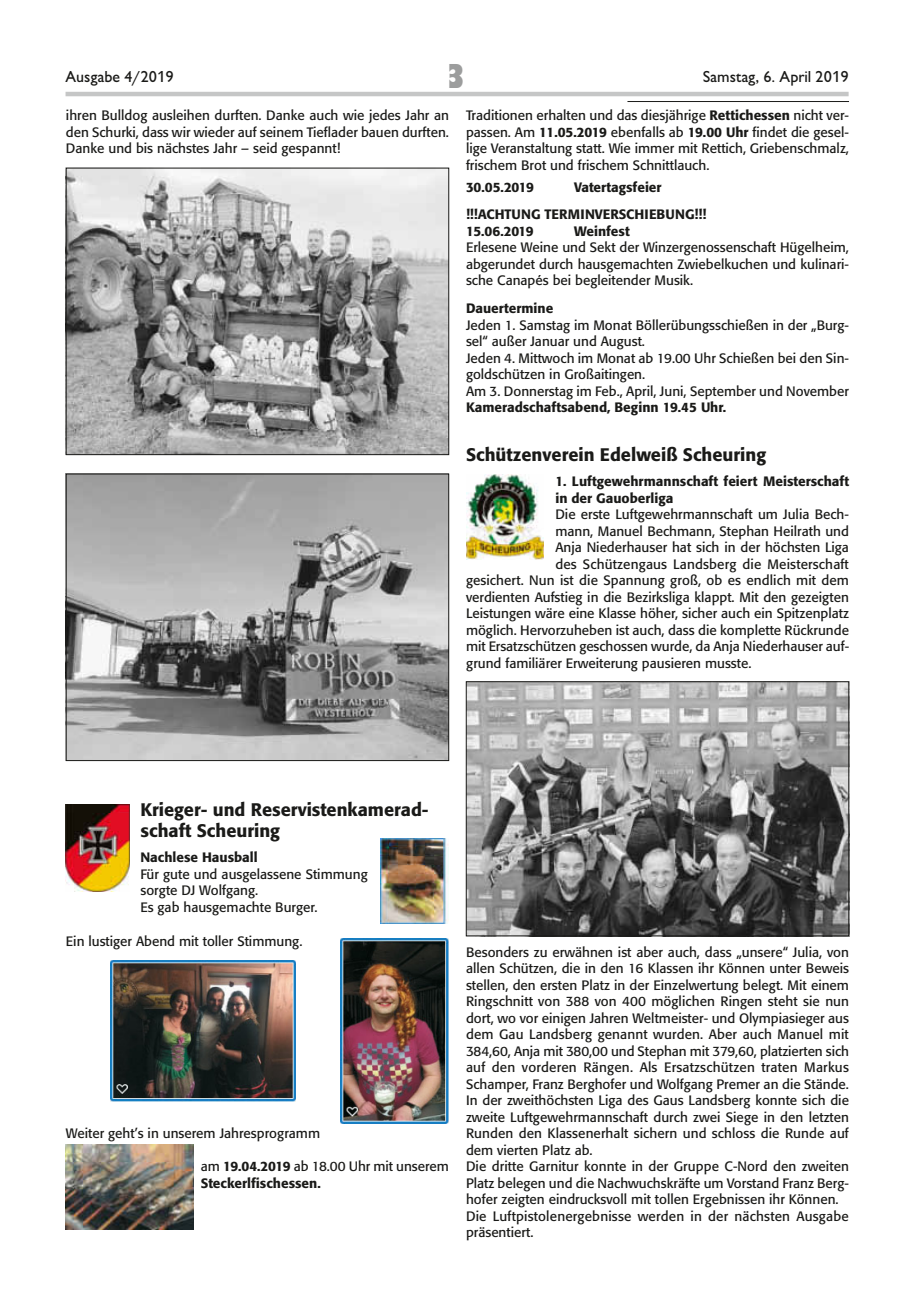
<style>
.page{position:relative;width:915px;height:1297px;background:#fff}
.page>*{position:absolute;margin:0;border:0;box-sizing:border-box;transform-origin:0 0}
.t1{font:800 condensed 36px "Giltus T";color:#9c9d9d}
.t2{font:500 18px/21px "Formata";color:#1a1a18}
.t3{font:500 16.5px "Giltus T";color:#1a1a18}
.t4{font:13.5px/16.5px "Formata";color:#1a1a18;text-align:justify}
.t5{font:500 13.5px/16.5px "Formata";color:#1a1a18}
.s1{font-weight:500}
.s2{font-weight:400}
</style>
<div class="page">
<hr style="left:65px;top:92px;width:783px;height:4px;background:#c5c6c6">
<hr style="left:627px;top:101px;width:221px;height:1px;background:#1a1a18">
<img style="left:68px;top:170px;width:379px;height:283px">
<div style="left:66px;top:168px;width:383px;height:287px;border:1px solid #1a1a18"></div>
<img style="left:68px;top:476px;width:379px;height:283px">
<div style="left:66px;top:474px;width:383px;height:287px;border:1px solid #1a1a18"></div>
<img style="left:66px;top:804px;width:64px;height:88px">
<img style="left:380px;top:838px;width:69px;height:85px">
<img style="left:341px;top:938px;width:108px;height:185px">
<img style="left:111px;top:961px;width:185px;height:140px">
<img style="left:66px;top:1144px;width:128px;height:85px">
<img style="left:468px;top:683px;width:378px;height:251px">
<div style="left:466px;top:681px;width:382px;height:255px;border:1px solid #1a1a18"></div>
<img style="left:466px;top:475px;width:77px;height:85px">
<p class="t3" style="left:65px;top:67px;width:110px">Ausgabe 4/2019</p>
<h1 class="t1" style="left:447px;top:55px;width:19px">3</h1>
<p class="t3" style="left:702px;top:67px;width:147px">Samstag, 6. April 2019</p>
<p class="t4" style="left:66px;top:107px;width:384px">ihren Bulldog ausleihen durften. Danke auch wie jedes Jahr an den Schurki, dass wir wieder auf seinem Tieflader bauen durften.<br>Danke und bis nächstes Jahr – seid gespannt!</p>
<p class="t4" style="left:466px;top:107px;width:384px">Traditionen erhalten und das diesjährige <span class="s1">Rettichessen</span> nicht ver&shy;passen. Am <span class="s1">11.05.2019</span> ebenfalls ab <span class="s1">19.00 Uhr</span> findet die gesel&shy;lige Veranstaltung statt. Wie immer mit Rettich, Griebenschmalz, frischem Brot und frischem Schnittlauch.</p>
<p class="t5" style="left:466px;top:179px;width:70px">30.05.2019</p>
<p class="t5" style="left:466px;top:173px;width:242px;line-height:27.8px;text-indent:108px">Vatertagsfeier !!!ACHTUNG TERMINVERSCHIEBUNG!!!</p>
<p class="t5" style="left:466px;top:223px;width:69px">15.06.2019</p>
<p class="t5" style="left:574px;top:223px;width:57px">Weinfest</p>
<p class="t4" style="left:466px;top:239px;width:384px">Erlesene Weine und Sekt der Winzergenossenschaft Hügelheim, abgerundet durch hausgemachten Zwiebelkuchen und kulinari&shy;sche Canapés bei begleitender Musik.</p>
<p class="t5" style="left:466px;top:300px;width:89px">Dauertermine</p>
<p class="t4" style="left:466px;top:317px;width:384px;text-align:left">Jeden 1. Samstag im Monat Böllerübungsschießen in der „Burg&shy;sel“ außer Januar und August.<br>Jeden 4. Mittwoch im Monat ab 19.00 Uhr Schießen bei den Sin&shy;goldschützen in Großaitingen.<br>Am 3. Donnerstag im Feb., April, Juni, September und November</p>
<p class="t5" style="left:466px;top:399px;width:261px">Kameradschaftsabend, Beginn 19.45 Uhr.</p>
<h2 class="t2" style="left:466px;top:444px;width:301px">Schützenverein Edelweiß Scheuring</h2>
<p class="t5" style="left:555px;top:473px;width:295px">1. Luftgewehrmannschaft feiert Meisterschaft in der Gauoberliga</p>
<p class="t4" style="left:555px;top:506px;width:295px">Die erste Luftgewehrmannschaft um Julia Bech-</p>
<p class="t4" style="left:555px;top:523px;width:295px">mann, Manuel Bechmann, Stephan Heilrath und</p>
<p class="t4" style="left:555px;top:539px;width:295px">Anja Niederhauser hat sich in der höchsten Liga</p>
<p class="t4" style="left:555px;top:555px;width:295px">des Schützengaus Landsberg die Meisterschaft</p>
<p class="t4" style="left:466px;top:572px;width:384px">gesichert. Nun ist die Spannung groß, ob es endlich mit dem</p>
<p class="t4" style="left:466px;top:588px;width:384px">verdienten Aufstieg in die Bezirksliga klappt. Mit den gezeigten</p>
<p class="t4" style="left:466px;top:605px;width:384px">Leistungen wäre eine Klasse höher, sicher auch ein Spitzenplatz</p>
<p class="t4" style="left:466px;top:621px;width:384px">möglich. Hervorzuheben ist auch, dass die komplette Rückrunde</p>
<p class="t4" style="left:466px;top:638px;width:384px">mit Ersatzschützen geschossen wurde, da Anja Niederhauser auf-</p>
<p class="t4" style="left:466px;top:654px;width:287px">grund familiärer Erweiterung pausieren musste.</p>
<h2 class="t2" style="left:140px;top:799px;width:289px">Krieger- und Reservistenkamerad&shy;schaft Scheuring</h2>
<p class="t5" style="left:140px;top:849px;width:119px">Nachlese Hausball</p>
<p class="t4" style="left:140px;top:865px;width:229px;text-align:left">Für gute und ausgelassene Stimmung sorgte DJ Wolfgang.<br>Es gab hausgemachte Burger.</p>
<p class="t4" style="left:66px;top:933px;width:238px">Ein lustiger Abend mit toller Stimmung.</p>
<p class="t4" style="left:66px;top:1125px;width:255px">Weiter geht’s in unserem Jahresprogramm</p>
<p class="t5" style="left:201px;top:1158px;width:249px"><span class="s2">am</span> 19.04.2019 <span class="s2">ab 18.00 Uhr mit unserem<br></span>Steckerlfischessen.</p>
<p class="t4" style="left:466px;top:944px;width:384px;text-align:left">Besonders zu erwähnen ist aber auch, dass „unsere“ Julia, von allen Schützen, die in den 16 Klassen ihr Können unter Beweis stellen, den ersten Platz in der Einzelwertung belegt. Mit einem Ringschnitt von 388 von 400 möglichen Ringen steht sie nun dort, wo vor einigen Jahren Weltmeister- und Olympiasieger aus dem Gau Landsberg genannt wurden. Aber auch Manuel mit 384,60, Anja mit 380,00 und Stephan mit 379,60, platzierten sich auf den vorderen Rängen. Als Ersatzschützen traten Markus Schamper, Franz Berghofer und Wolfgang Premer an die Stände.<br>In der zweithöchsten Liga des Gaus Landsberg konnte sich die zweite Luftgewehrmannschaft durch zwei Siege in den letzten Runden den Klassenerhalt sichern und schloss die Runde auf dem vierten Platz ab.<br>Die dritte Garnitur konnte in der Gruppe C-Nord den zweiten Platz belegen und die Nachwuchskräfte um Vorstand Franz Berg&shy;hofer zeigten eindrucksvoll mit tollen Ergebnissen ihr Können.<br>Die Luftpistolenergebnisse werden in der nächsten Ausgabe präsentiert.</p>
</div>
